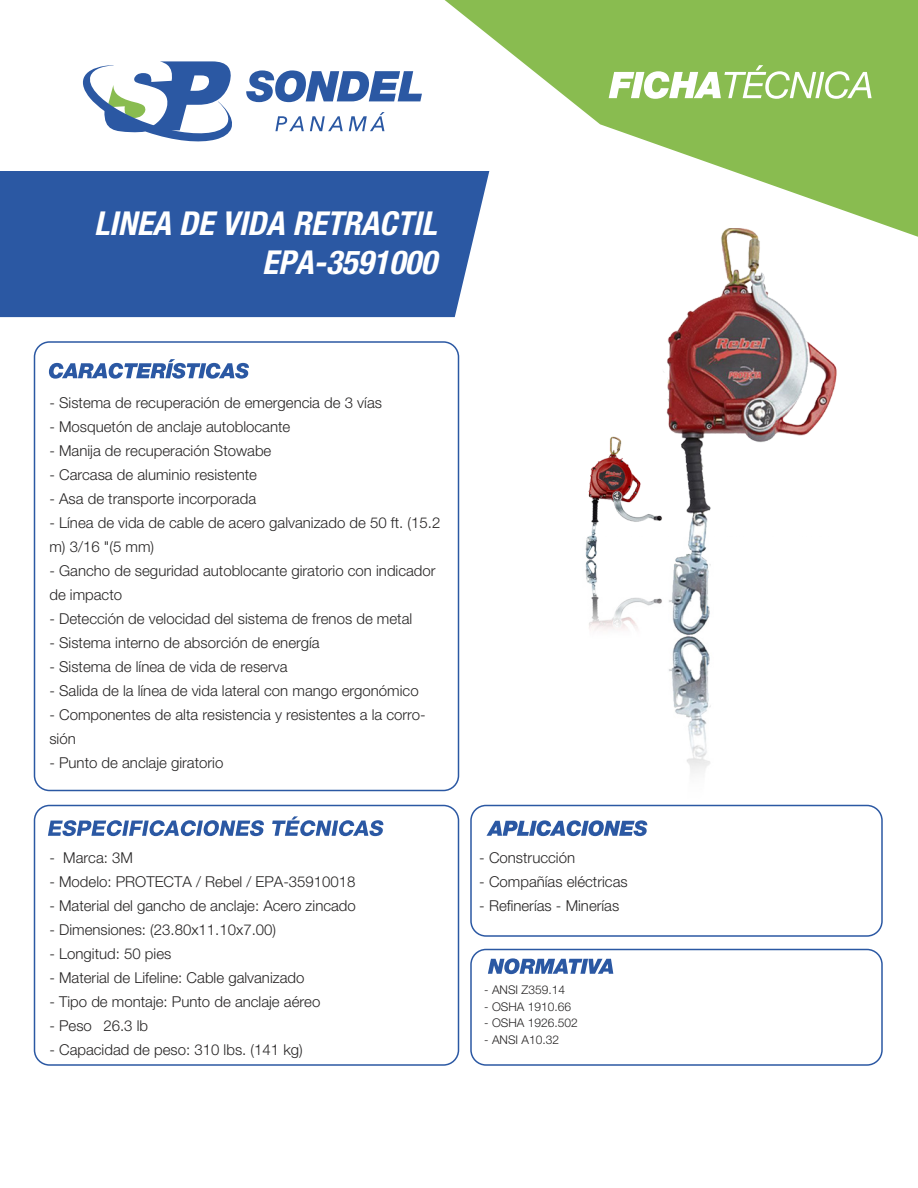
<style>
.page{position:relative;width:918px;height:1188px;background:#fff}
.page>*{position:absolute;margin:0;border:0;box-sizing:border-box;transform-origin:0 0}
.t1{font:italic 700 condensed 33px/39.6px "Helvetica Neue LT Std";color:#fff;text-align:right}
.t2{font:300 15px/24px "Helvetica Neue LT Std";color:#272525}
.t3{font:300 12px "Helvetica Neue LT Std";color:#272525}
</style>
<div class="page">
<img style="left:240px;top:237px;width:629px;height:591px">
<svg style="left:445px;top:0;width:473px;height:237px;fill:#89bc50"></svg>
<svg style="left:246px;top:70px;width:176px;height:32px"></svg>
<svg style="left:275px;top:116px;width:29px;height:15px"></svg>
<svg style="left:310px;top:116px;width:33px;height:15px"></svg>
<svg style="left:349px;top:112px;width:36px;height:19px"></svg>
<svg style="left:82px;top:61px;width:150px;height:81px"></svg>
<svg style="left:609px;top:65px;width:263px;height:34px"></svg>
<svg style="left:49px;top:359px;width:200px;height:20px"></svg>
<svg style="left:486px;top:820px;width:161px;height:16px"></svg>
<svg style="left:488px;top:958px;width:125px;height:16px"></svg>
<div style="left:0;top:171px;width:489px;height:146px;background:#2b58a3"></div>
<div style="left:34px;top:805px;width:425px;height:261px;border:2px solid #2b58a3;border-radius:15px"></div>
<div style="left:34px;top:341px;width:425px;height:450px;border:2px solid #2b58a3;border-radius:15px"></div>
<div style="left:470px;top:805px;width:413px;height:132px;border:2px solid #2b58a3;border-radius:15px"></div>
<div style="left:470px;top:949px;width:413px;height:117px;border:2px solid #2b58a3;border-radius:15px"></div>
<svg style="left:48px;top:820px;width:216px;height:16px"></svg>
<svg style="left:272px;top:816px;width:112px;height:20px"></svg>
<h1 class="t1" style="left:94px;top:204px;width:344px">LINEA DE VIDA RETRACTIL<br>EPA-3591000</h1>
<p class="t2" style="left:49px;top:391px;width:334px">- Sistema de recuperación de emergencia de 3 vías</p>
<p class="t2" style="left:49px;top:415px;width:242px">- Mosquetón de anclaje autoblocante</p>
<p class="t2" style="left:49px;top:439px;width:224px">- Manija de recuperación Stowabe</p>
<p class="t2" style="left:49px;top:463px;width:209px">- Carcasa de aluminio resistente</p>
<p class="t2" style="left:49px;top:487px;width:208px">- Asa de transporte incorporada</p>
<p class="t2" style="left:49px;top:511px;width:393px">- Línea de vida de cable de acero galvanizado de 50 ft. (15.2 m) 3/16 "(5 mm)</p>
<p class="t2" style="left:49px;top:559px;width:388px">- Gancho de seguridad autoblocante giratorio con indicador de impacto</p>
<p class="t2" style="left:49px;top:607px;width:364px">- Detección de velocidad del sistema de frenos de metal</p>
<p class="t2" style="left:49px;top:631px;width:272px">- Sistema interno de absorción de energía</p>
<p class="t2" style="left:49px;top:655px;width:240px">- Sistema de línea de vida de reserva</p>
<p class="t2" style="left:49px;top:679px;width:371px">- Salida de la línea de vida lateral con mango ergonómico</p>
<p class="t2" style="left:49px;top:703px;width:378px">- Componentes de alta resistencia y resistentes a la corro&shy;sión</p>
<p class="t2" style="left:49px;top:751px;width:175px">- Punto de anclaje giratorio</p>
<p class="t2" style="left:49px;top:845px;width:85px">- Marca: 3M</p>
<p class="t2" style="left:49px;top:869px;width:308px">- Modelo: PROTECTA / Rebel / EPA-35910018</p>
<p class="t2" style="left:49px;top:893px;width:308px">- Material del gancho de anclaje: Acero zincado</p>
<p class="t2" style="left:49px;top:917px;width:228px">- Dimensiones: (23.80x11.10x7.00)</p>
<p class="t2" style="left:49px;top:941px;width:123px">- Longitud: 50 pies</p>
<p class="t2" style="left:49px;top:965px;width:257px">- Material de Lifeline: Cable galvanizado</p>
<p class="t2" style="left:49px;top:989px;width:272px">- Tipo de montaje: Punto de anclaje aéreo</p>
<p class="t2" style="left:49px;top:1013px;width:100px">- Peso 26.3 lb</p>
<p class="t2" style="left:49px;top:1037px;width:255px">- Capacidad de peso: 310 lbs. (141 kg)</p>
<p class="t2" style="left:479px;top:845px;width:97px">- Construcción</p>
<p class="t2" style="left:479px;top:869px;width:150px">- Compañías eléctricas</p>
<p class="t2" style="left:479px;top:893px;width:142px">- Refinerías - Minerías</p>
<p class="t3" style="left:484px;top:982px;width:82px">- ANSI Z359.14</p>
<p class="t3" style="left:484px;top:999px;width:88px">- OSHA 1910.66</p>
<p class="t3" style="left:484px;top:1015px;width:95px">- OSHA 1926.502</p>
<p class="t3" style="left:484px;top:1032px;width:76px">- ANSI A10.32</p>
</div>
